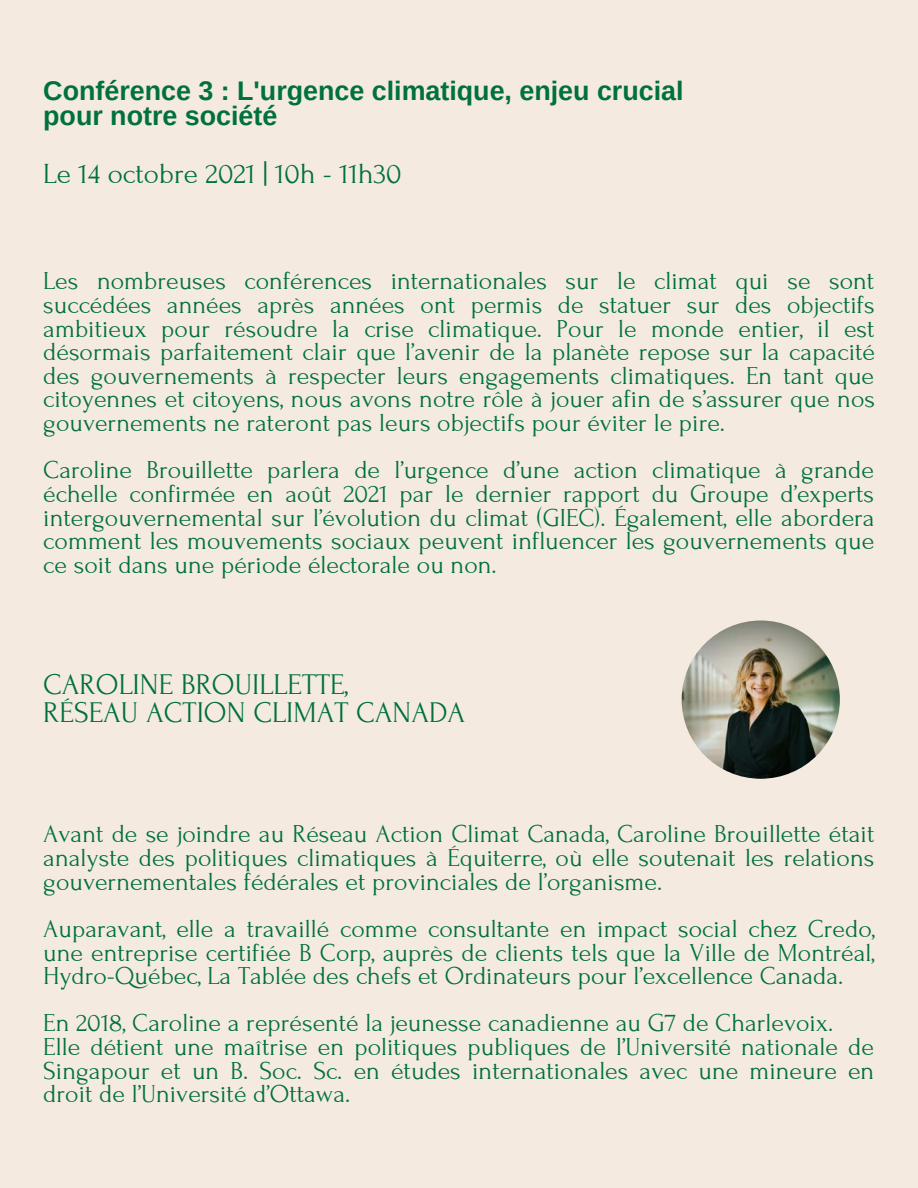
<style>
.page{position:relative;width:918px;height:1188px;background:#f4eae0}
.page>*{position:absolute;margin:0;border:0;box-sizing:border-box;transform-origin:0 0}
.t1{font:30px "Forum";color:#00703c}
.t2{font:29.1px "Forum";color:#00703c}
.t3{font:700 26.85px/24.8px "Arimo";color:#00703c}
.t4{font:25.8px/23.7px "Forum";color:#00703c;text-align:justify}
</style>
<div class="page">
<img style="left:682px;top:621px;width:158px;height:158px;border-radius:50%">
<p class="t3" style="left:43px;top:79px;width:642px">Conférence 3 : L'urgence climatique, enjeu crucial pour notre société</p>
<p class="t2" style="left:43px;top:158px;width:360px">Le 14 octobre 2021 | 10h - 11h30</p>
<p class="t4" style="left:43px;top:270px;width:833px">Les nombreuses conférences internationales sur le climat qui se sont succédées années après années ont permis de statuer sur des objectifs ambitieux pour résoudre la crise climatique. Pour le monde entier, il est désormais parfaitement clair que l’avenir de la planète repose sur la capacité des gouvernements à respecter leurs engagements climatiques. En tant que citoyennes et citoyens, nous avons notre rôle à jouer afin de s’assurer que nos gouvernements ne rateront pas leurs objectifs pour éviter le pire.</p>
<p class="t4" style="left:43px;top:459px;width:833px">Caroline Brouillette parlera de l’urgence d’une action climatique à grande échelle confirmée en août 2021 par le dernier rapport du Groupe d’experts intergouvernemental sur l’évolution du climat (GIEC). Également, elle abordera comment les mouvements sociaux peuvent influencer les gouvernements que ce soit dans une période électorale ou non.</p>
<p class="t1" style="left:43px;top:668px;width:306px">CAROLINE BROUILLETTE,</p>
<p class="t1" style="left:43px;top:696px;width:423px">RÉSEAU ACTION CLIMAT CANADA</p>
<p class="t4" style="left:43px;top:823px;width:833px">Avant de se joindre au Réseau Action Climat Canada, Caroline Brouillette était analyste des politiques climatiques à Équiterre, où elle soutenait les relations gouvernementales fédérales et provinciales de l’organisme.</p>
<p class="t4" style="left:43px;top:917px;width:833px">Auparavant, elle a travaillé comme consultante en impact social chez Credo, une entreprise certifiée B Corp, auprès de clients tels que la Ville de Montréal, Hydro-Québec, La Tablée des chefs et Ordinateurs pour l’excellence Canada.</p>
<p class="t4" style="left:43px;top:1012px;width:792px">En 2018, Caroline a représenté la jeunesse canadienne au G7 de Charlevoix.</p>
<p class="t4" style="left:43px;top:1035px;width:833px">Elle détient une maîtrise en politiques publiques de l’Université nationale de Singapour et un B. Soc. Sc. en études internationales avec une mineure en droit de l’Université d’Ottawa.</p>
</div>
